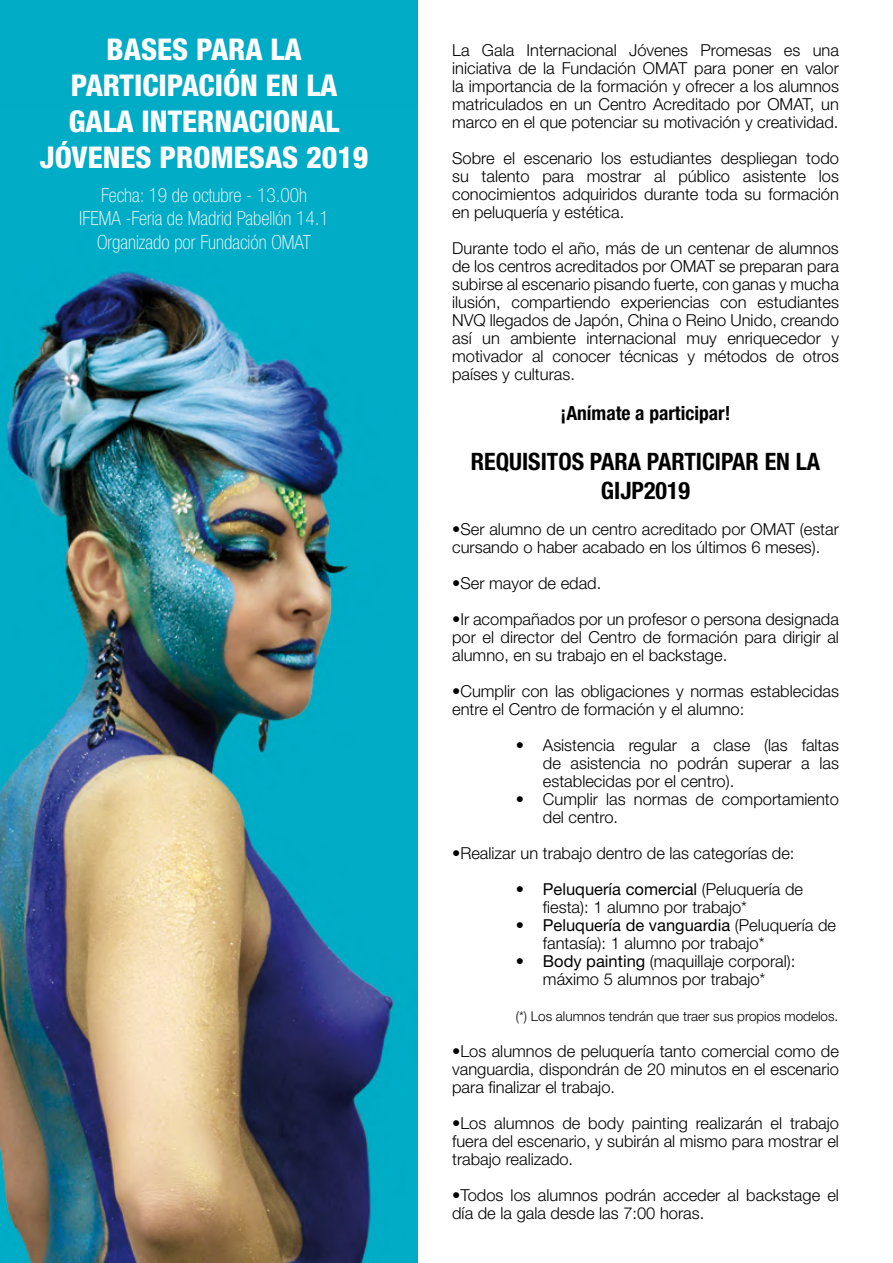
<style>
.page{position:relative;width:893px;height:1263px;background:#fff}
.page>*{position:absolute;margin:0;border:0;box-sizing:border-box;transform-origin:0 0}
.t1{font:800 condensed 30px/36px "Helvetica Neue LT Std";color:#fff;text-align:center}
.t2{font:700 condensed 24px/28.8px "Helvetica Neue LT Std";color:#000;text-align:center}
.t3{font:100 condensed 19.5px/23.4px "Helvetica Neue LT Std";color:#fff;text-align:center}
.t4{font:700 condensed 19.5px "Helvetica Neue LT Std";color:#000}
.t5{font:300 16.5px/18px "Helvetica Neue LT Std";color:#000;text-align:justify}
.t6{font:300 13.5px "Helvetica Neue LT Std";color:#000}
.s1{font-weight:400}
</style>
<div class="page">
<div style="left:0;top:0;width:417px;height:1263px;background:#00abc5"></div>
<img style="left:0;top:272px;width:394px;height:991px">
<h1 class="t1" style="left:40px;top:31px;width:330px">BASES PARA LA<br>PARTICIPACIÓN EN LA<br>GALA INTERNACIONAL<br>JÓVENES PROMESAS 2019</h1>
<p class="t3" style="left:79px;top:183px;width:251px">Fecha: 19 de octubre - 13.00h<br>IFEMA -Feria de Madrid Pabellón 14.1<br>Organizado por Fundación OMAT</p>
<p class="t5" style="left:452px;top:41px;width:388px">La Gala Internacional Jóvenes Promesas es una iniciativa de la Fundación OMAT para poner en valor la importancia de la formación y ofrecer a los alumnos matriculados en un Centro Acreditado por OMAT, un marco en el que potenciar su motivación y creatividad.</p>
<p class="t5" style="left:452px;top:149px;width:388px">Sobre el escenario los estudiantes despliegan todo su talento para mostrar al público asistente los conocimientos adquiridos durante toda su formación en peluquería y estética.</p>
<p class="t5" style="left:452px;top:239px;width:388px">Durante todo el año, más de un centenar de alumnos de los centros acreditados por OMAT se preparan para subirse al escenario pisando fuerte, con ganas y mucha ilusión, compartiendo experiencias con estudiantes NVQ llegados de Japón, China o Reino Unido, creando así un ambiente internacional muy enriquecedor y motivador al conocer técnicas y métodos de otros países y culturas.</p>
<p class="t4" style="left:561px;top:401px;width:171px">¡Anímate a participar!</p>
<h2 class="t2" style="left:471px;top:447px;width:351px">REQUISITOS PARA PARTICIPAR EN LA<br>GIJP2019</h2>
<p class="t5" style="left:452px;top:519px;width:388px">•Ser alumno de un centro acreditado por OMAT (estar cursando o haber acabado en los últimos 6 meses).</p>
<p class="t5" style="left:452px;top:574px;width:151px">•Ser mayor de edad.</p>
<p class="t5" style="left:452px;top:610px;width:388px">•Ir acompañados por un profesor o persona designada por el director del Centro de formación para dirigir al alumno, en su trabajo en el backstage.</p>
<p class="t5" style="left:452px;top:682px;width:388px">•Cumplir con las obligaciones y normas establecidas entre el Centro de formación y el alumno:</p>
<p class="t5" style="left:543px;top:736px;width:298px;text-indent:-27px">• Asistencia regular a clase (las faltas de asistencia no podrán superar a las establecidas por el centro).</p>
<p class="t5" style="left:543px;top:790px;width:298px;text-indent:-27px">• Cumplir las normas de comportamiento del centro.</p>
<p class="t5" style="left:452px;top:844px;width:344px">•Realizar un trabajo dentro de las categorías de:</p>
<p class="t5" style="left:543px;top:880px;width:262px;text-indent:-27px"><span class="s1">• Peluquería comercial</span> (Peluquería de fiesta): 1 alumno por trabajo*</p>
<p class="t5" style="left:543px;top:916px;width:295px;text-indent:-27px"><span class="s1">• Peluquería de vanguardia</span> (Peluquería de fantasía): 1 alumno por trabajo*</p>
<p class="t5" style="left:516px;top:952px;width:281px;text-align:center"><span class="s1">• Body painting</span> (maquillaje corporal): máximo 5 alumnos por trabajo*</p>
<p class="t6" style="left:516px;top:1008px;width:324px">(*) Los alumnos tendrán que traer sus propios modelos.</p>
<p class="t5" style="left:452px;top:1041px;width:388px">•Los alumnos de peluquería tanto comercial como de vanguardia, dispondrán de 20 minutos en el escenario para finalizar el trabajo.</p>
<p class="t5" style="left:452px;top:1114px;width:388px">•Los alumnos de body painting realizarán el trabajo fuera del escenario, y subirán al mismo para mostrar el trabajo realizado.</p>
<p class="t5" style="left:452px;top:1186px;width:388px">•Todos los alumnos podrán acceder al backstage el día de la gala desde las 7:00 horas.</p>
</div>
